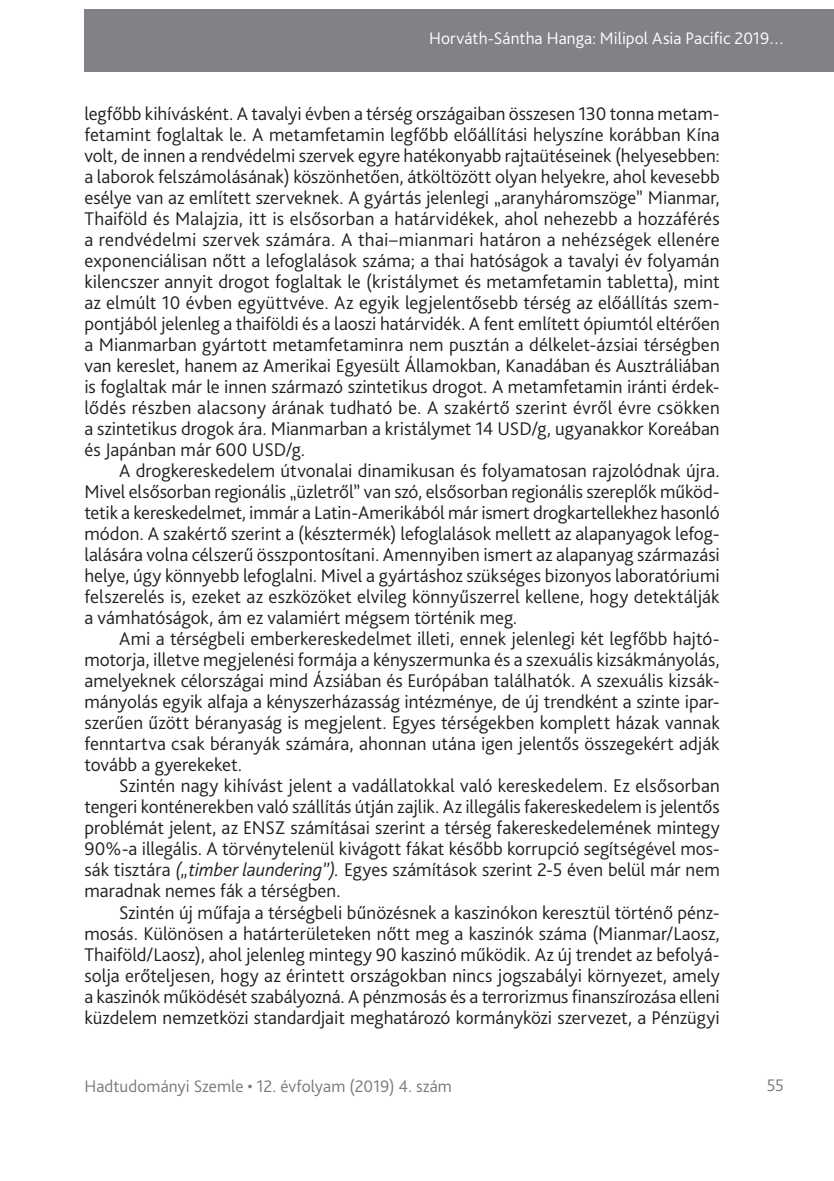
<style>
.page{position:relative;width:834px;height:1181px;background:#fff}
.page>*{position:absolute;margin:0;border:0;box-sizing:border-box;transform-origin:0 0}
._1__Body_copy{font:300 19.25px/21px "Bliss Pro";color:#231f20;text-align:justify}
.t1{font:300 17.5px "Bliss Pro";color:#767a7c}
.t2{font:300 17.5px "Bliss Pro";letter-spacing:.005em;color:#fff}
.s1{font-style:italic}
</style>
<div class="page">
<div style="left:84px;top:9px;width:749px;height:63px;background:#808285"></div>
<p class="t2" style="left:429px;top:27px;width:357px">Horváth-Sántha Hanga: Milipol Asia Pacific 2019…</p>
<p class="_1__Body_copy" style="left:84px;top:103px;width:637px">legfőbb kihívásként. A tavalyi évben a térség országaiban összesen 130 tonna metam&shy;fetamint foglaltak le. A metamfetamin legfőbb előállítási helyszíne korábban Kína volt, de innen a rendvédelmi szervek egyre hatékonyabb rajtaütéseinek (helyesebben: a laborok felszámolásának) köszönhetően, átköltözött olyan helyekre, ahol kevesebb esélye van az említett szerveknek. A gyártás jelenlegi „aranyháromszöge” Mianmar, Thaiföld és Malajzia, itt is elsősorban a határvidékek, ahol nehezebb a hozzáférés a rendvédelmi szervek számára. A thai–mianmari határon a nehézségek ellenére exponenciálisan nőtt a lefoglalások száma; a thai hatóságok a tavalyi év folyamán kilencszer annyit drogot foglaltak le (kristálymet és metamfetamin tabletta), mint az elmúlt 10 évben együttvéve. Az egyik legjelentősebb térség az előállítás szem&shy;pontjából jelenleg a thaiföldi és a laoszi határvidék. A fent említett ópiumtól eltérően a Mianmarban gyártott metamfetaminra nem pusztán a délkelet-ázsiai térségben van kereslet, hanem az Amerikai Egyesült Államokban, Kanadában és Ausztráliában is foglaltak már le innen származó szintetikus drogot. A metamfetamin iránti érdek&shy;lődés részben alacsony árának tudható be. A szakértő szerint évről évre csökken a szintetikus drogok ára. Mianmarban a kristálymet 14 USD/g, ugyanakkor Koreában és Japánban már 600 USD/g.</p>
<p class="_1__Body_copy" style="left:84px;top:460px;width:636px;text-indent:35px">A drogkereskedelem útvonalai dinamikusan és folyamatosan rajzolódnak újra.<br>Mivel elsősorban regionális „üzletről” van szó, elsősorban regionális szereplők működ&shy;tetik a kereskedelmet, immár a Latin-Amerikából már ismert drogkartellekhez hasonló módon. A szakértő szerint a (késztermék) lefoglalások mellett az alapanyagok lefog&shy;lalására volna célszerű összpontosítani. Amennyiben ismert az alapanyag származási helye, úgy könnyebb lefoglalni. Mivel a gyártáshoz szükséges bizonyos laboratóriumi felszerelés is, ezeket az eszközöket elvileg könnyűszerrel kellene, hogy detektálják a vámhatóságok, ám ez valamiért mégsem történik meg.</p>
<p class="_1__Body_copy" style="left:84px;top:628px;width:636px;text-indent:35px">Ami a térségbeli emberkereskedelmet illeti, ennek jelenlegi két legfőbb hajtó&shy;motorja, illetve megjelenési formája a kényszermunka és a szexuális kizsákmányolás, amelyeknek célországai mind Ázsiában és Európában találhatók. A szexuális kizsák&shy;mányolás egyik alfaja a kényszerházasság intézménye, de új trendként a szinte ipar&shy;szerűen űzött béranyaság is megjelent. Egyes térségekben komplett házak vannak fenntartva csak béranyák számára, ahonnan utána igen jelentős összegekért adják tovább a gyerekeket.</p>
<p class="_1__Body_copy" style="left:84px;top:775px;width:636px;text-indent:35px">Szintén nagy kihívást jelent a vadállatokkal való kereskedelem. Ez elsősorban tengeri konténerekben való szállítás útján zajlik. Az illegális fakereskedelem is jelentős problémát jelent, az ENSZ számításai szerint a térség fakereskedelemének mintegy 90%-a illegális. A törvénytelenül kivágott fákat később korrupció segítségével mos&shy;sák tisztára <span class="s1">(„timber laundering”).</span> Egyes számítások szerint 2-5 éven belül már nem maradnak nemes fák a térségben.</p>
<p class="_1__Body_copy" style="left:84px;top:901px;width:636px;text-indent:35px">Szintén új műfaja a térségbeli bűnözésnek a kaszinókon keresztül történő pénz&shy;mosás. Különösen a határterületeken nőtt meg a kaszinók száma (Mianmar/Laosz, Thaiföld/Laosz), ahol jelenleg mintegy 90 kaszinó működik. Az új trendet az befolyá&shy;solja erőteljesen, hogy az érintett országokban nincs jogszabályi környezet, amely a kaszinók működését szabályozná. A pénzmosás és a terrorizmus finanszírozása elleni küzdelem nemzetközi standardjait meghatározó kormányközi szervezet, a Pénzügyi</p>
<p class="t1" style="left:84px;top:1075px;width:369px">Hadtudományi Szemle • 12. évfolyam (2019) 4. szám</p>
<p class="t1" style="left:766px;top:1074px;width:19px">55</p>
</div>
